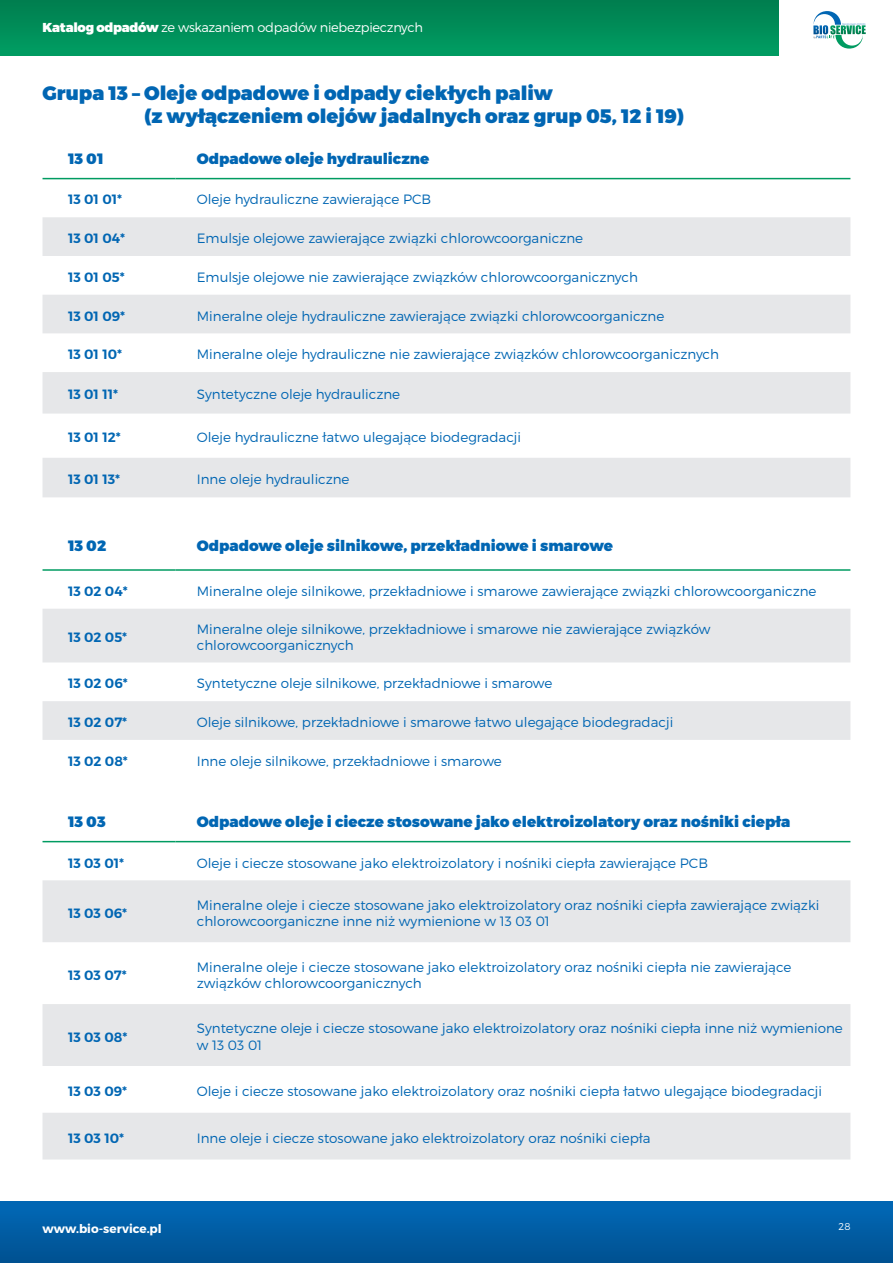
<style>
.page{position:relative;width:893px;height:1263px;background:#fff}
.page>*{position:absolute;margin:0;border:0;box-sizing:border-box;transform-origin:0 0}
.t1{font:900 19.5px/23.4px "Montserrat";color:#0166b3}
.t2{font:900 15px "Montserrat";color:#0166b3}
.t3{font:300 13.5px/16.2px "Montserrat";color:#0166b3}
.t4{font:600 13.5px "Montserrat";color:#0166b3}
.t5{font:300 12.9px "Montserrat";letter-spacing:-.02em;color:#fff}
.t6{font:700 12.15px "Montserrat";color:#fff}
.t7{font:300 9.9px "Montserrat";color:#fff}
.s1{font-weight:900}
</style>
<div class="page">
<div style="left:0;top:1202px;width:893px;height:61px;background:linear-gradient(to bottom,#0168b7,#005190)"></div>
<div style="left:0;top:0;width:778px;height:55px;background:linear-gradient(to bottom,#007d4e,#009e63)"></div>
<svg style="left:813px;top:11px;width:53px;height:38px"></svg>
<svg style="left:43px;top:880px;width:807px;height:279px;fill:#e6e7e9"></svg>
<hr style="left:43px;top:841px;width:133px;height:1px;background:#009b61">
<hr style="left:176px;top:841px;width:674px;height:1px;background:#009b61">
<svg style="left:43px;top:217px;width:807px;height:280px;fill:#e6e7e9"></svg>
<hr style="left:43px;top:178px;width:133px;height:1px;background:#009b61">
<hr style="left:176px;top:178px;width:674px;height:1px;background:#009b61">
<svg style="left:43px;top:609px;width:807px;height:131px;fill:#e6e7e9"></svg>
<hr style="left:43px;top:569px;width:133px;height:2px;background:#009b61">
<hr style="left:176px;top:569px;width:674px;height:2px;background:#009b61">
<p class="t5" style="left:43px;top:19px;width:382px"><span class="s1">Katalog odpadów</span> ze wskazaniem odpadów niebezpiecznych</p>
<p class="t1" style="left:144px;top:82px;width:542px;text-indent:-102px">Grupa 13 – Oleje odpadowe i odpady ciekłych paliw<br>(z wyłączeniem olejów jadalnych oraz grup 05, 12 i 19)</p>
<p class="t2" style="left:68px;top:149px;width:37px">13 01</p>
<p class="t2" style="left:197px;top:149px;width:234px">Odpadowe oleje hydrauliczne</p>
<p class="t4" style="left:68px;top:191px;width:56px">13 01 01*</p>
<p class="t3" style="left:197px;top:191px;width:236px">Oleje hydrauliczne zawierające PCB</p>
<p class="t4" style="left:68px;top:230px;width:59px">13 01 04*</p>
<p class="t3" style="left:197px;top:230px;width:388px">Emulsje olejowe zawierające związki chlorowcoorganiczne</p>
<p class="t4" style="left:68px;top:269px;width:58px">13 01 05*</p>
<p class="t3" style="left:197px;top:269px;width:443px">Emulsje olejowe nie zawierające związków chlorowcoorganicznych</p>
<p class="t4" style="left:68px;top:307px;width:59px">13 01 09*</p>
<p class="t3" style="left:197px;top:307px;width:469px">Mineralne oleje hydrauliczne zawierające związki chlorowcoorganiczne</p>
<p class="t4" style="left:68px;top:346px;width:56px">13 01 10*</p>
<p class="t3" style="left:197px;top:346px;width:524px">Mineralne oleje hydrauliczne nie zawierające związków chlorowcoorganicznych</p>
<p class="t4" style="left:68px;top:386px;width:52px">13 01 11*</p>
<p class="t3" style="left:197px;top:386px;width:205px">Syntetyczne oleje hydrauliczne</p>
<p class="t4" style="left:68px;top:429px;width:54px">13 01 12*</p>
<p class="t3" style="left:197px;top:429px;width:326px">Oleje hydrauliczne łatwo ulegające biodegradacji</p>
<p class="t4" style="left:68px;top:471px;width:54px">13 01 13*</p>
<p class="t3" style="left:197px;top:471px;width:154px">Inne oleje hydrauliczne</p>
<p class="t2" style="left:68px;top:536px;width:40px">13 02</p>
<p class="t2" style="left:197px;top:536px;width:418px">Odpadowe oleje silnikowe, przekładniowe i smarowe</p>
<p class="t4" style="left:68px;top:583px;width:61px">13 02 04*</p>
<p class="t3" style="left:197px;top:583px;width:621px">Mineralne oleje silnikowe, przekładniowe i smarowe zawierające związki chlorowcoorganiczne</p>
<p class="t4" style="left:68px;top:629px;width:61px">13 02 05*</p>
<p class="t3" style="left:197px;top:621px;width:515px">Mineralne oleje silnikowe, przekładniowe i smarowe nie zawierające związków chlorowcoorganicznych</p>
<p class="t4" style="left:68px;top:675px;width:61px">13 02 06*</p>
<p class="t3" style="left:197px;top:675px;width:357px">Syntetyczne oleje silnikowe, przekładniowe i smarowe</p>
<p class="t4" style="left:68px;top:714px;width:61px">13 02 07*</p>
<p class="t3" style="left:197px;top:714px;width:478px">Oleje silnikowe, przekładniowe i smarowe łatwo ulegające biodegradacji</p>
<p class="t4" style="left:68px;top:753px;width:61px">13 02 08*</p>
<p class="t3" style="left:197px;top:753px;width:306px">Inne oleje silnikowe, przekładniowe i smarowe</p>
<p class="t2" style="left:68px;top:812px;width:39px">13 03</p>
<p class="t2" style="left:197px;top:812px;width:595px">Odpadowe oleje i ciecze stosowane jako elektroizolatory oraz nośniki ciepła</p>
<p class="t4" style="left:68px;top:854px;width:58px">13 03 01*</p>
<p class="t3" style="left:197px;top:854px;width:513px">Oleje i ciecze stosowane jako elektroizolatory i nośniki ciepła zawierające PCB</p>
<p class="t4" style="left:68px;top:905px;width:61px">13 03 06*</p>
<p class="t3" style="left:197px;top:896px;width:624px">Mineralne oleje i ciecze stosowane jako elektroizolatory oraz nośniki ciepła zawierające związki chlorowcoorganiczne inne niż wymienione w 13 03 01</p>
<p class="t4" style="left:68px;top:966px;width:60px">13 03 07*</p>
<p class="t3" style="left:197px;top:958px;width:596px">Mineralne oleje i ciecze stosowane jako elektroizolatory oraz nośniki ciepła nie zawierające związków chlorowcoorganicznych</p>
<p class="t4" style="left:68px;top:1028px;width:61px">13 03 08*</p>
<p class="t3" style="left:197px;top:1020px;width:647px">Syntetyczne oleje i ciecze stosowane jako elektroizolatory oraz nośniki ciepła inne niż wymienione w 13 03 01</p>
<p class="t4" style="left:68px;top:1083px;width:61px">13 03 09*</p>
<p class="t3" style="left:197px;top:1083px;width:627px">Oleje i ciecze stosowane jako elektroizolatory oraz nośniki ciepła łatwo ulegające biodegradacji</p>
<p class="t4" style="left:68px;top:1129px;width:58px">13 03 10*</p>
<p class="t3" style="left:197px;top:1129px;width:455px">Inne oleje i ciecze stosowane jako elektroizolatory oraz nośniki ciepła</p>
<p class="t6" style="left:43px;top:1221px;width:121px">www.bio-service.pl</p>
<p class="t7" style="left:839px;top:1220px;width:13px">28</p>
</div>
